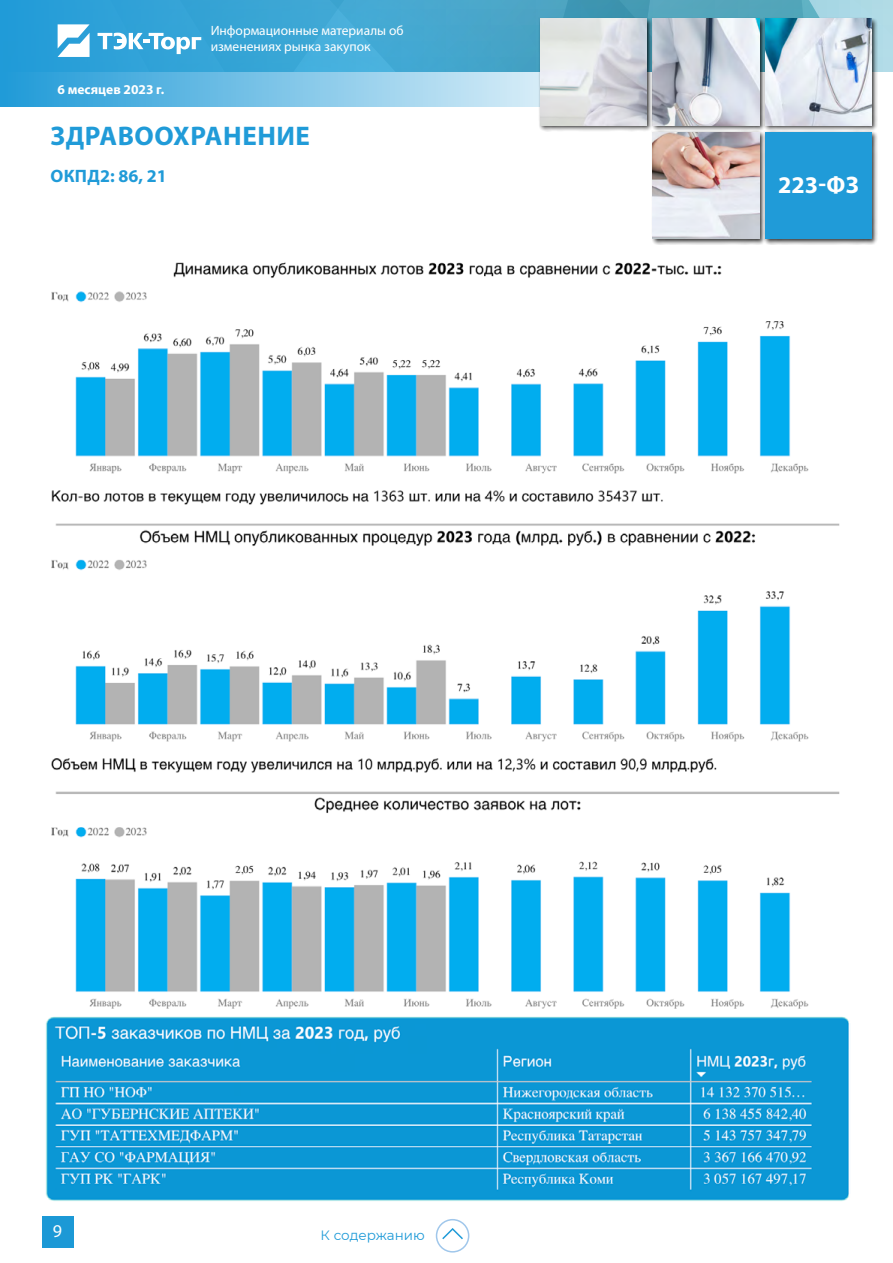
<style>
.page{position:relative;width:893px;height:1263px;background:#fff}
.page>*{position:absolute;margin:0;border:0;box-sizing:border-box;transform-origin:0 0}
.t1{font:700 27px "Myriad Pro";letter-spacing:.02em;color:#209bd8}
.t2{font:700 24px "Myriad Pro";color:#fff}
.t3{font:700 18px "Myriad Pro";letter-spacing:.015em;color:#209bd8}
.t4{font:18px "Myriad Pro";color:#fff}
.t5{font:13.5px/16.2px "Myriad Pro";color:#fff}
.t6{font:700 13.5px "Myriad Pro";color:#fff}
.t7{font:13.5px "Montserrat";color:#209bd8}
</style>
<div class="page">
<div style="left:42px;top:1216px;width:31px;height:32px;background:#1c99d6"></div>
<svg style="left:653px;top:0;width:240px;height:72px;background:#7cbdce"></svg>
<svg style="left:0;top:0;width:653px;height:106px;background:#4faed9"></svg>
<svg style="left:58px;top:24px;width:32px;height:33px"></svg>
<svg style="left:98px;top:33px;width:103px;height:21px"></svg>
<img style="left:45px;top:262px;width:804px;height:939px">
<div style="left:651px;top:17px;width:114px;height:114px;background:#000;opacity:.75"></div>
<img style="left:653px;top:19px;width:106px;height:106px">
<div style="left:538px;top:17px;width:114px;height:114px;background:#000;opacity:.75"></div>
<img style="left:540px;top:19px;width:106px;height:106px">
<div style="left:651px;top:131px;width:114px;height:114px;background:#000;opacity:.75"></div>
<img style="left:653px;top:133px;width:106px;height:106px">
<div style="left:764px;top:17px;width:114px;height:114px;background:#000;opacity:.75"></div>
<img style="left:765px;top:19px;width:107px;height:106px">
<div style="left:764px;top:131px;width:114px;height:114px;background:#000;opacity:.75"></div>
<div style="left:765px;top:133px;width:107px;height:106px;background:#209bd8"></div>
<div style="left:436px;top:1219px;width:33px;height:33px;border:2px solid #a0c7eb;border-radius:50%"></div>
<svg style="left:442px;top:1227px;width:23px;height:13px"></svg>
<p class="t6" style="left:58px;top:81px;width:108px">6 месяцев 2023 г.</p>
<p class="t5" style="left:211px;top:22px;width:194px">Информационные материалы об изменениях рынка закупок</p>
<h1 class="t1" style="left:51px;top:119px;width:261px">ЗДРАВООХРАНЕНИЕ</h1>
<h3 class="t3" style="left:50px;top:164px;width:118px">ОКПД2: 86, 21</h3>
<h2 class="t2" style="left:778px;top:169px;width:82px">223-ФЗ</h2>
<h3 class="t4" style="left:53px;top:1220px;width:11px">9</h3>
<p class="t7" style="left:321px;top:1225px;width:106px">К содержанию</p>
</div>
